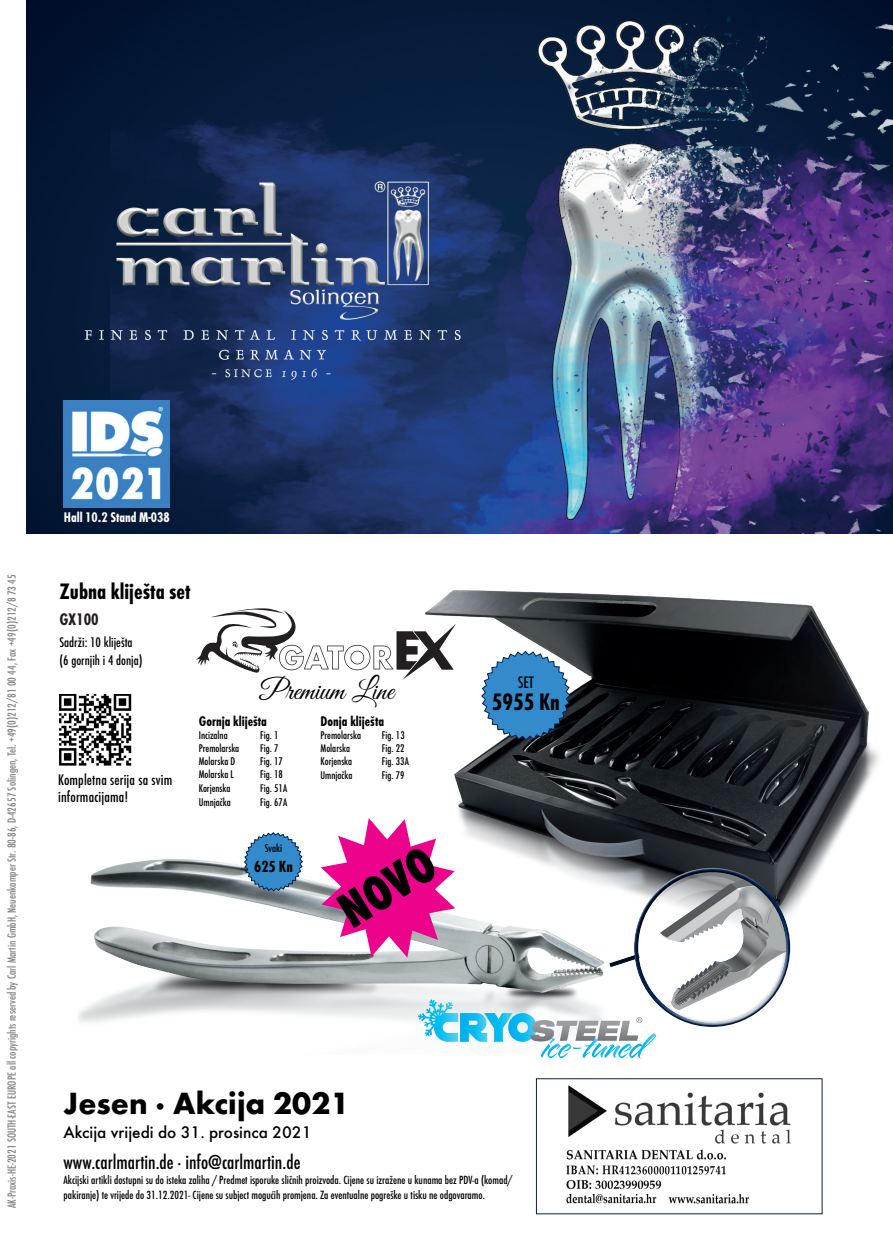
<style>
.page{position:relative;width:893px;height:1234px;background:#fff}
.page>*{position:absolute;margin:0;border:0;box-sizing:border-box;transform-origin:0 0}
.t1{font:700 expanded 52.2px "Futura Con";color:#000;scale:.91 1}
.t2{font:700 31.95px "Futura";color:#000}
.t3{font:28.65px "Great Vibes";color:#000}
.t4{font:700 24.75px "Futura Con";color:#000}
.t5{font:700 23.25px "Futura Con";color:#000}
.t6{font:500 21px "Futura Con";color:#000}
.t7{font:500 17.4px "Futura";color:#000}
.t8{font:700 17.4px "Futura Con";color:#231f20}
.t9{font:500 17.25px "Futura Con";color:#000}
.t10{font:700 16.8px "Futura Con";color:#000}
.t11{font:500 15.9px/17.4px "Futura Con";letter-spacing:.01em;color:#000}
.t12{font:500 14.55px/17.4px "Futura Con";color:#000}
.t13{font:700 14.55px "Futura Con";color:#000}
.t14{font:700 14.55px "Futura Con";color:#fff}
.t15{font:500 12.3px/14.9px "Futura Con";color:#000}
.t16{font:500 12.3px "Futura Con";color:#808285}
.t17{font:500 11.85px "Futura Con";color:#000}
.t18{font:500 11.55px "Futura Con";color:#000}
</style>
<div class="page">
<img style="left:27px;top:0;width:866px;height:533px">
<img style="left:59px;top:694px;width:73px;height:72px">
<img style="left:431px;top:590px;width:448px;height:321px">
<svg style="left:196px;top:608px;width:260px;height:71px"></svg>
<svg style="left:481px;top:644px;width:90px;height:102px"></svg>
<img style="left:78px;top:859px;width:243px;height:164px">
<svg style="left:321px;top:818px;width:468px;height:239px"></svg>
<svg style="left:244px;top:832px;width:59px;height:63px;background:#5d97c3"></svg>
<img style="left:64px;top:400px;width:106px;height:107px">
<img style="left:566px;top:1085px;width:225px;height:119px">
<svg style="left:885px;top:0;width:8px;height:8px"></svg>
<p class="t16" style="left:5px;top:1208px;width:635px;rotate:-90deg">AK-Praxis-HE-2021 SOUTH-EAST EUROPE all copyrights reserved by Carl Martin GmbH, Neuenkamper Str. 80-86, D-42657 Solingen, Tel. +49(0)212/81 00 44, Fax +49(0)212/8 73 45</p>
<p class="t14" style="left:64px;top:509px;width:107px">Hall 10.2 Stand M-038</p>
<h3 class="t5" style="left:59px;top:578px;width:132px">Zubna kliješta set</h3>
<h3 class="t8" style="left:59px;top:609px;width:41px">GX100</h3>
<p class="t12" style="left:59px;top:634px;width:85px">Sadrži: 10 kliješta (6 gornjih i 4 donja)</p>
<p class="t11" style="left:58px;top:770px;width:116px">Kompletna serija sa svim informacijama!</p>
<h3 class="t3" style="left:260px;top:674px;width:135px">Premium Line</h3>
<p class="t13" style="left:199px;top:712px;width:70px">Gornja kliješta</p>
<p class="t18" style="left:199px;top:728px;width:30px">Incizalna</p>
<p class="t18" style="left:260px;top:728px;width:20px">Fig. 1</p>
<p class="t18" style="left:199px;top:742px;width:42px">Premolarska</p>
<p class="t18" style="left:260px;top:742px;width:20px">Fig. 7</p>
<p class="t18" style="left:199px;top:755px;width:38px">Molarska D</p>
<p class="t18" style="left:260px;top:755px;width:24px">Fig. 17</p>
<p class="t18" style="left:199px;top:768px;width:37px">Molarska L</p>
<p class="t18" style="left:260px;top:768px;width:24px">Fig. 18</p>
<p class="t18" style="left:199px;top:781px;width:33px">Korjenska</p>
<p class="t18" style="left:260px;top:781px;width:28px">Fig. 51A</p>
<p class="t18" style="left:199px;top:795px;width:33px">Umnjačka</p>
<p class="t18" style="left:260px;top:795px;width:28px">Fig. 67A</p>
<p class="t17" style="left:265px;top:841px;width:19px">Svaki</p>
<h3 class="t10" style="left:254px;top:856px;width:40px">625 Kn</h3>
<p class="t13" style="left:321px;top:712px;width:65px">Donja kliješta</p>
<p class="t18" style="left:321px;top:728px;width:42px">Premolarska</p>
<p class="t18" style="left:382px;top:728px;width:24px">Fig. 13</p>
<p class="t18" style="left:321px;top:742px;width:31px">Molarska</p>
<p class="t18" style="left:382px;top:742px;width:24px">Fig. 22</p>
<p class="t18" style="left:321px;top:755px;width:33px">Korjenska</p>
<p class="t18" style="left:382px;top:755px;width:28px">Fig. 33A</p>
<p class="t18" style="left:321px;top:769px;width:33px">Umnjačka</p>
<p class="t18" style="left:382px;top:769px;width:24px">Fig. 79</p>
<h1 class="t1" style="left:328px;top:889px;width:116px;rotate:-32deg">NOVO</h1>
<h3 class="t9" style="left:518px;top:672px;width:18px">SET</h3>
<h3 class="t4" style="left:492px;top:687px;width:70px">5955 Kn</h3>
<h2 class="t2" style="left:64px;top:1083px;width:287px">Jesen · Akcija 2021</h2>
<h3 class="t7" style="left:64px;top:1121px;width:249px">Akcija vrijedi do 31. prosinca 2021</h3>
<h3 class="t6" style="left:64px;top:1150px;width:238px">www.carlmartin.de ∙ info@carlmartin.de</h3>
<p class="t15" style="left:64px;top:1172px;width:450px">Akcijski artikli dostupni su do isteka zaliha / Predmet isporuke sličnih proizvoda. Cijene su izražene u kunama bez PDV-a (komad/ pakiranje) te vrijede do 31.12.2021- Cijene su subject mogućih promjena. Za eventualne pogreške u tisku ne odgovaramo.</p>
</div>
